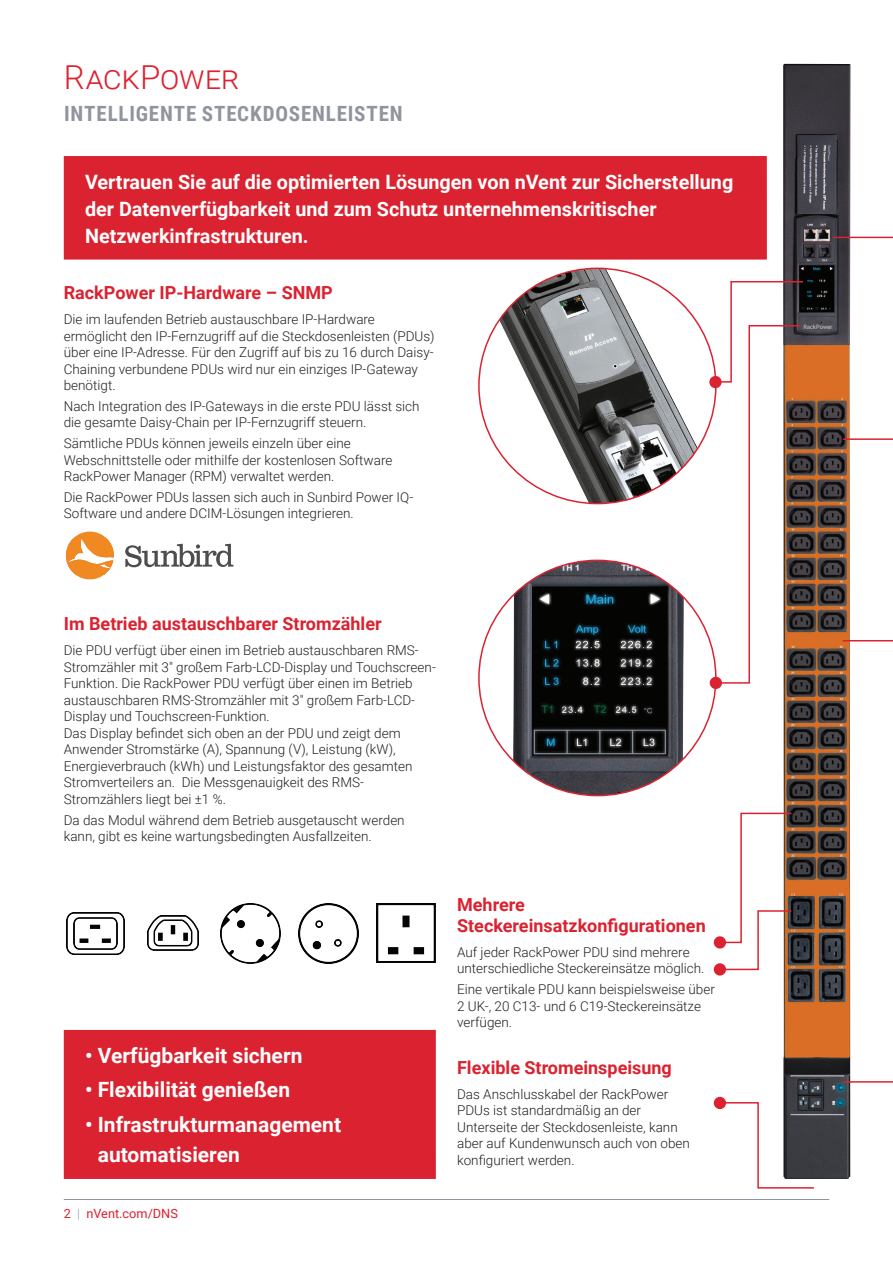
<style>
.page{position:relative;width:893px;height:1263px;background:#fff}
.page>*{position:absolute;margin:0;border:0;box-sizing:border-box;transform-origin:0 0}
.t1{font:300 33px "Roboto";letter-spacing:.005em;color:#db2230}
.t2{font:700 21px/30px "Roboto";color:#fff}
.t3{font:700 21px "Roboto Condensed";letter-spacing:.04em;color:#8f959e}
.t4{font:700 19.8px/27px "Roboto";color:#fff}
.t5{font:700 18px/21px "Roboto";color:#db2230}
.t6{font:300 13.5px/16.5px "Roboto";color:#231f20}
.t7{font:12.75px "Roboto";color:#db2230}
.s1{font-weight:300;color:#8f959e}
</style>
<div class="page">
<hr style="left:64px;top:1199px;width:765px;height:1px;background:#8f959e">
<img style="left:783px;top:64px;width:67px;height:1115px">
<svg style="left:719px;top:1101px;width:96px;height:88px"></svg>
<svg style="left:718px;top:812px;width:75px;height:159px"></svg>
<div style="left:714px;top:1097px;width:12px;height:12px;background:#db2230;border-radius:50%"></div>
<div style="left:714px;top:936px;width:12px;height:12px;background:#db2230;border-radius:50%"></div>
<div style="left:714px;top:963px;width:12px;height:12px;background:#db2230;border-radius:50%"></div>
<svg style="left:125px;top:544px;width:108px;height:23px"></svg>
<svg style="left:66px;top:531px;width:48px;height:48px"></svg>
<div style="left:64px;top:1030px;width:372px;height:149px;background:#db2230"></div>
<div style="left:64px;top:156px;width:703px;height:104px;background:#db2230"></div>
<img style="left:513px;top:560px;width:171px;height:236px">
<svg style="left:697px;top:280px;width:107px;height:404px"></svg>
<svg style="left:841px;top:438px;width:52px;height:117px"></svg>
<svg style="left:841px;top:639px;width:52px;height:88px"></svg>
<svg style="left:841px;top:1080px;width:52px;height:26px"></svg>
<svg style="left:832px;top:236px;width:61px;height:47px"></svg>
<div style="left:710px;top:677px;width:12px;height:12px;background:#db2230;border-radius:50%"></div>
<img style="left:479px;top:268px;width:237px;height:236px">
<div style="left:709px;top:376px;width:13px;height:12px;background:#db2230;border-radius:50%"></div>
<img style="left:67px;top:912px;width:57px;height:42px">
<img style="left:147px;top:916px;width:52px;height:35px">
<img style="left:221px;top:903px;width:60px;height:60px">
<img style="left:299px;top:904px;width:59px;height:59px">
<img style="left:376px;top:904px;width:60px;height:59px">
<h1 class="t1" style="left:64px;top:54px;width:177px">RackPower</h1>
<h2 class="t3" style="left:64px;top:99px;width:340px">INTELLIGENTE STECKDOSENLEISTEN</h2>
<p class="t4" style="left:85px;top:167px;width:650px">Vertrauen Sie auf die optimierten Lösungen von nVent zur Sicherstellung der Datenverfügbarkeit und zum Schutz unternehmenskritischer<br>Netzwerkinfrastrukturen.</p>
<p class="t5" style="left:64px;top:281px;width:271px">RackPower IP-Hardware – SNMP</p>
<p class="t6" style="left:64px;top:311px;width:372px">Die im laufenden Betrieb austauschbare IP-Hardware ermöglicht den IP-Fernzugriff auf die Steckdosenleisten (PDUs) über eine IP-Adresse. Für den Zugriff auf bis zu 16 durch Daisy-Chaining verbundene PDUs wird nur ein einziges IP-Gateway benötigt.</p>
<p class="t6" style="left:64px;top:397px;width:357px">Nach Integration des IP-Gateways in die erste PDU lässt sich die gesamte Daisy-Chain per IP-Fernzugriff steuern.</p>
<p class="t6" style="left:64px;top:435px;width:330px">Sämtliche PDUs können jeweils einzeln über eine<br>Webschnittstelle oder mithilfe der kostenlosen Software<br>RackPower Manager (RPM) verwaltet werden.</p>
<p class="t6" style="left:64px;top:488px;width:351px">Die RackPower PDUs lassen sich auch in Sunbird Power IQ-<br>Software und andere DCIM-Lösungen integrieren.</p>
<p class="t5" style="left:64px;top:613px;width:319px">Im Betrieb austauschbarer Stromzähler</p>
<p class="t6" style="left:64px;top:642px;width:374px">Die PDU verfügt über einen im Betrieb austauschbaren RMS-Stromzähler mit 3″ großem Farb-LCD-Display und Touchscreen-Funktion. Die RackPower PDU verfügt über einen im Betrieb austauschbaren RMS-Stromzähler mit 3″ großem Farb-LCD-Display und Touchscreen-Funktion.<br>Das Display befindet sich oben an der PDU und zeigt dem Anwender Stromstärke (A), Spannung (V), Leistung (kW), Energieverbrauch (kWh) und Leistungsfaktor des gesamten Stromverteilers an. Die Messgenauigkeit des RMS-Stromzählers liegt bei ±1 %.</p>
<p class="t6" style="left:64px;top:811px;width:342px">Da das Modul während dem Betrieb ausgetauscht werden kann, gibt es keine wartungsbedingten Ausfallzeiten.</p>
<p class="t2" style="left:85px;top:1040px;width:219px">• Verfügbarkeit sichern</p>
<p class="t2" style="left:85px;top:1074px;width:207px">• Flexibilität genießen</p>
<p class="t2" style="left:98px;top:1108px;width:245px;text-indent:-13px">• Infrastrukturmanagement automatisieren</p>
<p class="t7" style="left:64px;top:1204px;width:116px">2 <span class="s1">|</span> nVent.com/DNS</p>
<p class="t5" style="left:457px;top:893px;width:250px">Mehrere<br>Steckereinsatzkonfigurationen</p>
<p class="t6" style="left:457px;top:943px;width:249px">Auf jeder RackPower PDU sind mehrere unterschiedliche Steckereinsätze möglich.</p>
<p class="t6" style="left:457px;top:980px;width:259px">Eine vertikale PDU kann beispielsweise über<br>2 UK-, 20 C13- und 6 C19-Steckereinsätze verfügen.</p>
<p class="t5" style="left:457px;top:1056px;width:216px">Flexible Stromeinspeisung</p>
<p class="t6" style="left:457px;top:1085px;width:234px">Das Anschlusskabel der RackPower<br>PDUs ist standardmäßig an der<br>Unterseite der Steckdosenleiste, kann aber auf Kundenwunsch auch von oben konfiguriert werden.</p>
</div>
